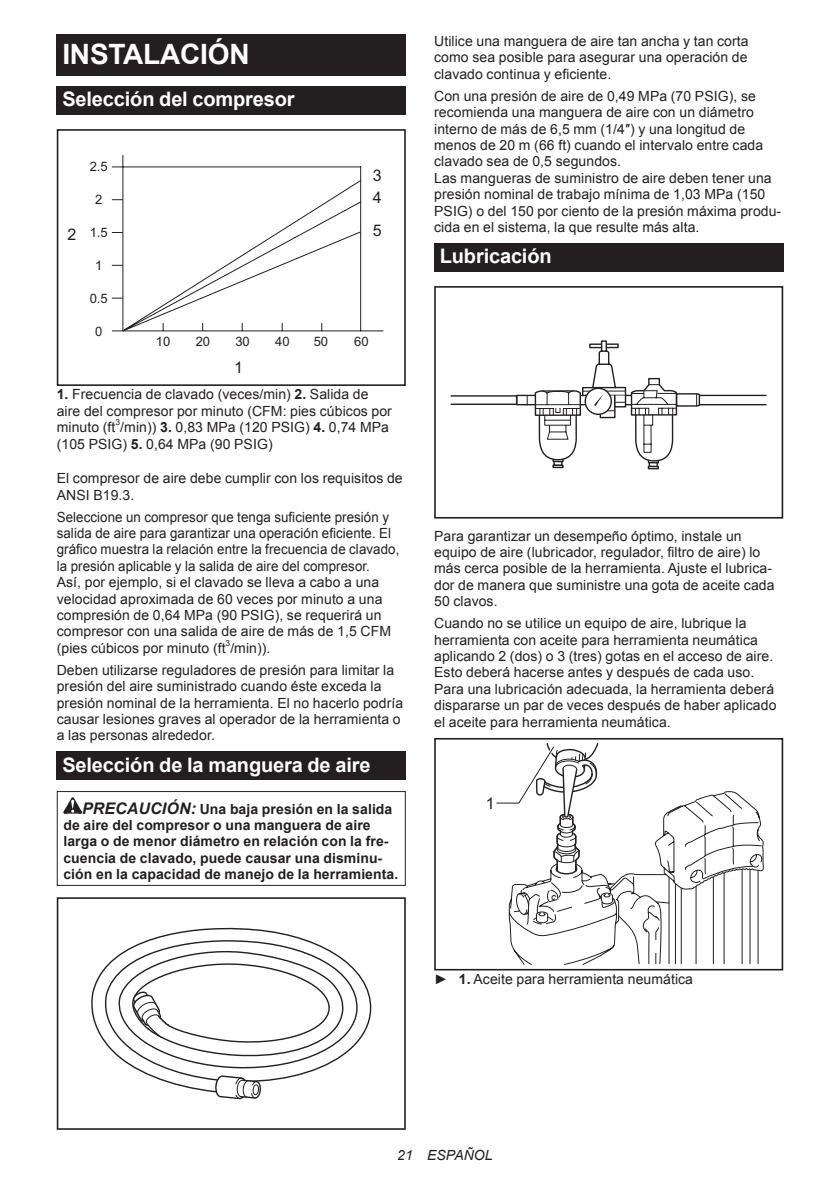
<style>
.page{position:relative;width:840px;height:1191px;background:#fff}
.page>*{position:absolute;margin:0;border:0;box-sizing:border-box;transform-origin:0 0}
.t1{font:700 28px "Arial";letter-spacing:-.01em;color:#fff}
.t2{font:700 20px "Arial";letter-spacing:-.01em;color:#fff}
.t3{font:16px/23px "Arial";color:#231f20}
.t4{font:14px/16.4px "Arial";letter-spacing:.005em;color:#231f20}
.t5{font:14px/16.4px "Arial";letter-spacing:.005em;color:#231f20;scale:.95 1}
.t6{font:700 14px/16.4px "Arial";letter-spacing:.005em;color:#231f20}
.t7{font:italic 14px "Arial";letter-spacing:.005em;color:#231f20}
.t8{font:13px "Arial";color:#231f20}
.t9{font:8.4px "Arial";color:#231f20}
.s1{font-weight:700}
.s2{font-style:italic;font-size:16px}
</style>
<div class="page">
<div style="left:57px;top:34px;width:348px;height:41px;background:#231f20"></div>
<div style="left:57px;top:86px;width:348px;height:29px;background:#231f20"></div>
<svg style="left:122px;top:155px;width:262px;height:177px"></svg>
<svg style="left:112px;top:179px;width:250px;height:153px"></svg>
<div style="left:57px;top:129px;width:348px;height:257px;border:2px solid #231f20"></div>
<div style="left:57px;top:751px;width:348px;height:29px;background:#231f20"></div>
<svg style="left:63px;top:797px;width:19px;height:16px"></svg>
<div style="left:57px;top:791px;width:348px;height:95px;border:1px solid #231f20"></div>
<svg style="left:57px;top:897px;width:348px;height:232px"></svg>
<svg style="left:90px;top:926px;width:282px;height:167px"></svg>
<svg style="left:214px;top:1074px;width:46px;height:26px"></svg>
<svg style="left:132px;top:989px;width:38px;height:50px"></svg>
<div style="left:434px;top:243px;width:348px;height:29px;background:#231f20"></div>
<div style="left:450px;top:395px;width:67px;height:10px;border:1px solid #231f20"></div>
<svg style="left:515px;top:340px;width:252px;height:129px"></svg>
<div style="left:552px;top:464px;width:11px;height:4px;border:1px solid #231f20"></div>
<div style="left:434px;top:286px;width:348px;height:232px;border:2px solid #231f20"></div>
<svg style="left:523px;top:812px;width:240px;height:153px"></svg>
<div style="left:434px;top:738px;width:348px;height:232px;border:2px solid #231f20"></div>
<svg style="left:493px;top:738px;width:265px;height:226px"></svg>
<h1 class="t1" style="left:62px;top:35px;width:188px">INSTALACIÓN</h1>
<h2 class="t2" style="left:62px;top:86px;width:234px">Selección del compresor</h2>
<p class="t3" style="left:67px;top:223px;width:10px">2</p>
<p class="t8" style="left:90px;top:158px;width:20px">2.5</p>
<p class="t8" style="left:95px;top:191px;width:9px">2</p>
<p class="t8" style="left:90px;top:224px;width:20px">1.5</p>
<p class="t8" style="left:95px;top:257px;width:9px">1</p>
<p class="t8" style="left:90px;top:290px;width:20px">0.5</p>
<p class="t8" style="left:95px;top:323px;width:9px">0</p>
<p class="t3" style="left:373px;top:164px;width:10px">3<br>4</p>
<p class="t3" style="left:373px;top:219px;width:10px">5</p>
<p class="t8" style="left:156px;top:333px;width:16px">10</p>
<p class="t8" style="left:195px;top:333px;width:16px">20</p>
<p class="t8" style="left:235px;top:333px;width:16px">30</p>
<p class="t8" style="left:275px;top:333px;width:16px">40</p>
<p class="t8" style="left:313px;top:333px;width:16px">50</p>
<p class="t8" style="left:354px;top:333px;width:16px">60</p>
<p class="t3" style="left:234px;top:356px;width:10px">1</p>
<p class="t4" style="left:57px;top:386px;width:336px"><span class="s1">1.</span> Frecuencia de clavado (veces/min) <span class="s1">2.</span> Salida de aire del compresor por minuto (CFM: pies cúbicos por minuto (ft /min)) <span class="s1">3.</span> 0,83 MPa (120 PSIG) <span class="s1">4.</span> 0,74 MPa</p>
<p class="t9" style="left:115px;top:417px;width:6px">3</p>
<p class="t4" style="left:57px;top:435px;width:217px">(105 PSIG) <span class="s1">5.</span> 0,64 MPa (90 PSIG)</p>
<p class="t4" style="left:57px;top:470px;width:347px">El compresor de aire debe cumplir con los requisitos de<br>ANSI B19.3.</p>
<p class="t5" style="left:57px;top:508px;width:362px">Seleccione un compresor que tenga suficiente presión y salida de aire para garantizar una operación eficiente. El gráfico muestra la relación entre la frecuencia de clavado, la presión aplicable y la salida de aire del compresor.<br>Así, por ejemplo, si el clavado se lleva a cabo a una velocidad aproximada de 60 veces por minuto a una compresión de 0,64 MPa (90 PSIG), se requerirá un compresor con una salida de aire de más de 1,5 CFM (pies cúbicos por minuto (ft /min)).</p>
<p class="t9" style="left:225px;top:637px;width:6px">3</p>
<p class="t4" style="left:57px;top:662px;width:348px">Deben utilizarse reguladores de presión para limitar la presión del aire suministrado cuando éste exceda la presión nominal de la herramienta. El no hacerlo podría causar lesiones graves al operador de la herramienta o a las personas alrededor.</p>
<h2 class="t2" style="left:62px;top:751px;width:309px">Selección de la manguera de aire</h2>
<p class="t6" style="left:63px;top:801px;width:336px;text-indent:19px"><span class="s2">PRECAUCIÓN:</span> Una baja presión en la salida de aire del compresor o una manguera de aire larga o de menor diámetro en relación con la fre&shy;cuencia de clavado, puede causar una disminu&shy;ción en la capacidad de manejo de la herramienta.</p>
<p class="t4" style="left:434px;top:33px;width:316px;text-align:justify">Utilice una manguera de aire tan ancha y tan corta como sea posible para asegurar una operación de clavado continua y eficiente.</p>
<p class="t4" style="left:434px;top:88px;width:348px">Con una presión de aire de 0,49 MPa (70 PSIG), se recomienda una manguera de aire con un diámetro interno de más de 6,5 mm (1/4″) y una longitud de menos de 20 m (66 ft) cuando el intervalo entre cada clavado sea de 0,5 segundos.<br>Las mangueras de suministro de aire deben tener una presión nominal de trabajo mínima de 1,03 MPa (150<br>PSIG) o del 150 por ciento de la presión máxima produ&shy;cida en el sistema, la que resulte más alta.</p>
<h2 class="t2" style="left:439px;top:243px;width:113px">Lubricación</h2>
<p class="t4" style="left:434px;top:527px;width:341px">Para garantizar un desempeño óptimo, instale un equipo de aire (lubricador, regulador, filtro de aire) lo más cerca posible de la herramienta. Ajuste el lubrica&shy;dor de manera que suministre una gota de aceite cada 50 clavos.</p>
<p class="t4" style="left:434px;top:615px;width:343px">Cuando no se utilice un equipo de aire, lubrique la herramienta con aceite para herramienta neumática aplicando 2 (dos) o 3 (tres) gotas en el acceso de aire.<br>Esto deberá hacerse antes y después de cada uso.<br>Para una lubricación adecuada, la herramienta deberá dispararse un par de veces después de haber aplicado el aceite para herramienta neumática.</p>
<p class="t3" style="left:485px;top:792px;width:10px">1</p>
<p class="t4" style="left:434px;top:971px;width:260px">► <span class="s1">1.</span> Aceite para herramienta neumática</p>
<p class="t7" style="left:397px;top:1146px;width:97px">21 ESPAÑOL</p>
</div>
